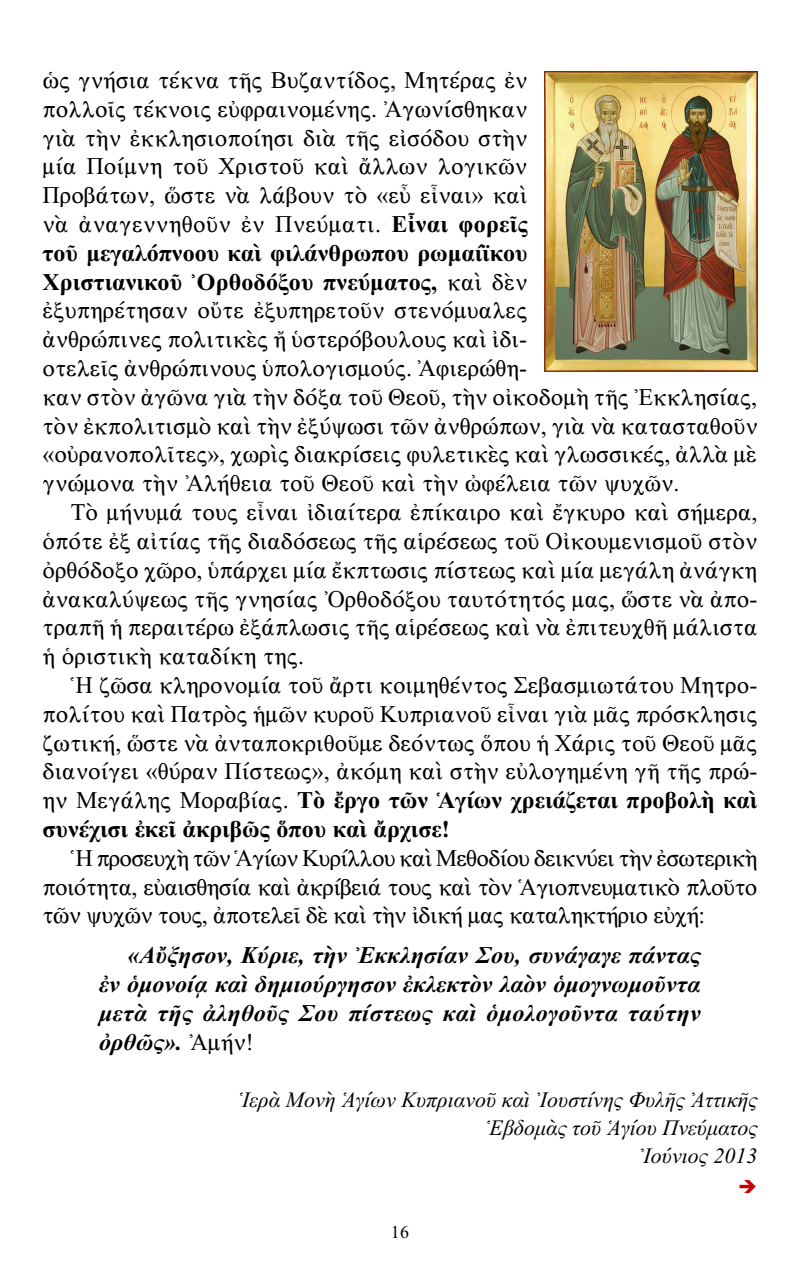
<style>
.page{position:relative;width:800px;height:1270px;background:#fff}
.page>*{position:absolute;margin:0;border:0;box-sizing:border-box;transform-origin:0 0}
.t1{font:24px/28.8px "CTOS New Times Roman Test 1";color:#000;text-align:justify}
.t2{font:24px/28.8px "CTOS New Times Bold Test 1";color:#000}
.t3{font:24px/28.8px "CTOS New Times Bold Italic Test 1";letter-spacing:.015em;color:#000;text-align:justify}
.t4{font:22px/28px "CTOS New Times Italic Test 1";color:#000;text-align:right}
.t5{font:18px "CTOS New Times Roman Test 1";color:#000}
.s1{font-family:"CTOS New Times Bold Test 1"}
.s2{font-family:"CTOS New Times Roman Test 1"}
</style>
<div class="page">
<img style="left:544px;top:71px;width:213px;height:300px">
<p class="t1" style="left:42px;top:66px;width:486px">ὡς γνήσια τέκνα τῆς Βυζαντίδος, Μητέρας ἐν πολλοῖς τέκνοις εὐφραινομένης. Ἀγωνίσθηκαν γιὰ τὴν ἐκκλησιοποίησι διὰ τῆς εἰσόδου στὴν μία Ποίμνη τοῦ Χριστοῦ καὶ ἄλλων λογικῶν Προβάτων, ὥστε νὰ λάβουν τὸ «εὖ εἶναι» καὶ νὰ ἀναγεννηθοῦν ἐν Πνεύματι. <span class="s1">Εἶναι φορεῖς</span></p>
<p class="t2" style="left:42px;top:238px;width:486px">τοῦ μεγαλόπνοου καὶ φιλάνθρωπου ρωμαίϊκου<br>Χριστιανικοῦ Ὀρθοδόξου πνεύματος, <span class="s2">καὶ δὲν</span></p>
<p class="t1" style="left:42px;top:296px;width:716px;text-align:left">ἐξυπηρέτησαν οὔτε ἐξυπηρετοῦν στενόμυαλες<br>ἀνθρώπινες πολιτικὲς ἤ ὑστερόβουλους καὶ ἰδι-<br>οτελεῖς ἀνθρώπινους ὑπολογισμούς. Ἀφιερώθη-<br>καν στὸν ἀγῶνα γιὰ τὴν δόξα τοῦ Θεοῦ, τὴν οἰκοδομὴ τῆς Ἐκκλησίας, τὸν ἐκπολιτισμὸ καὶ τὴν ἐξύψωσι τῶν ἀνθρώπων, γιὰ νὰ κατασταθοῦν «οὐρανοπολῖτες», χωρὶς διακρίσεις φυλετικὲς καὶ γλωσσικές, ἀλλὰ μὲ γνώμονα τὴν Ἀλήθεια τοῦ Θεοῦ καὶ τὴν ὠφέλεια τῶν ψυχῶν.</p>
<p class="t1" style="left:42px;top:498px;width:716px;text-indent:28px">Τὸ μήνυμά τους εἶναι ἰδιαίτερα ἐπίκαιρο καὶ ἔγκυρο καὶ σήμερα, ὁπότε ἐξ αἰτίας τῆς διαδόσεως τῆς αἱρέσεως τοῦ Οἰκουμενισμοῦ στὸν ὀρθόδοξο χῶρο, ὑπάρχει μία ἔκπτωσις πίστεως καὶ μία μεγάλη ἀνάγκη ἀνακαλύψεως τῆς γνησίας Ὀρθοδόξου ταυτότητός μας, ὥστε νὰ ἀπο&shy;τραπῆ ἡ περαιτέρω ἐξάπλωσις τῆς αἱρέσεως καὶ νὰ ἐπιτευχθῆ μάλιστα ἡ ὁριστικὴ καταδίκη της.</p>
<p class="t1" style="left:42px;top:671px;width:716px;text-indent:28px">Ἡ ζῶσα κληρονομία τοῦ ἄρτι κοιμηθέντος Σεβασμιωτάτου Μητρο&shy;πολίτου καὶ Πατρὸς ἡμῶν κυροῦ Κυπριανοῦ εἶναι γιὰ μᾶς πρόσκλησις ζωτική, ὥστε νὰ ἀνταποκριθοῦμε δεόντως ὅπου ἡ Χάρις τοῦ Θεοῦ μᾶς διανοίγει «θύραν Πίστεως», ἀκόμη καὶ στὴν εὐλογημένη γῆ τῆς πρώ-</p>
<p class="t2" style="left:42px;top:786px;width:716px"><span class="s2">ην Μεγάλης Μοραβίας.</span> Τὸ ἔργο τῶν Ἁγίων χρειάζεται προβολὴ καὶ συνέχισι ἐκεῖ ἀκριβῶς ὅπου καὶ ἄρχισε!</p>
<p class="t1" style="left:42px;top:843px;width:716px;text-indent:28px">Ἡ προσευχὴ τῶν Ἁγίων Κυρίλλου καὶ Μεθοδίου δεικνύει τὴν ἐσωτερικὴ ποιότητα, εὐαισθησία καὶ ἀκρίβειά τους καὶ τὸν Ἁγιοπνευματικὸ πλοῦτο τῶν ψυχῶν τους, ἀποτελεῖ δὲ καὶ τὴν ἰδική μας καταληκτήριο εὐχή:</p>
<p class="t3" style="left:99px;top:941px;width:603px;text-indent:28px">«Αὔξησον, Κύριε, τὴν Ἐκκλησίαν Σου, συνάγαγε πάντας ἐν ὁμονοίᾳ καὶ δημιούργησον ἐκλεκτὸν λαὸν ὁμογνωμοῦντα μετὰ τῆς ἀληθοῦς Σου πίστεως καὶ ὁμολογοῦντα ταύτην ὀρθῶς». <span class="s2">Ἀμήν!</span></p>
<p class="t4" style="left:238px;top:1085px;width:521px">Ἱερὰ Μονὴ Ἁγίων Κυπριανοῦ καὶ Ἰουστίνης Φυλῆς Ἀττικῆς<br>Ἑβδομὰς τοῦ Ἁγίου Πνεύματος<br>Ἰούνιος 2013</p>
<p class="t5" style="left:391px;top:1222px;width:19px">16</p>
</div>
